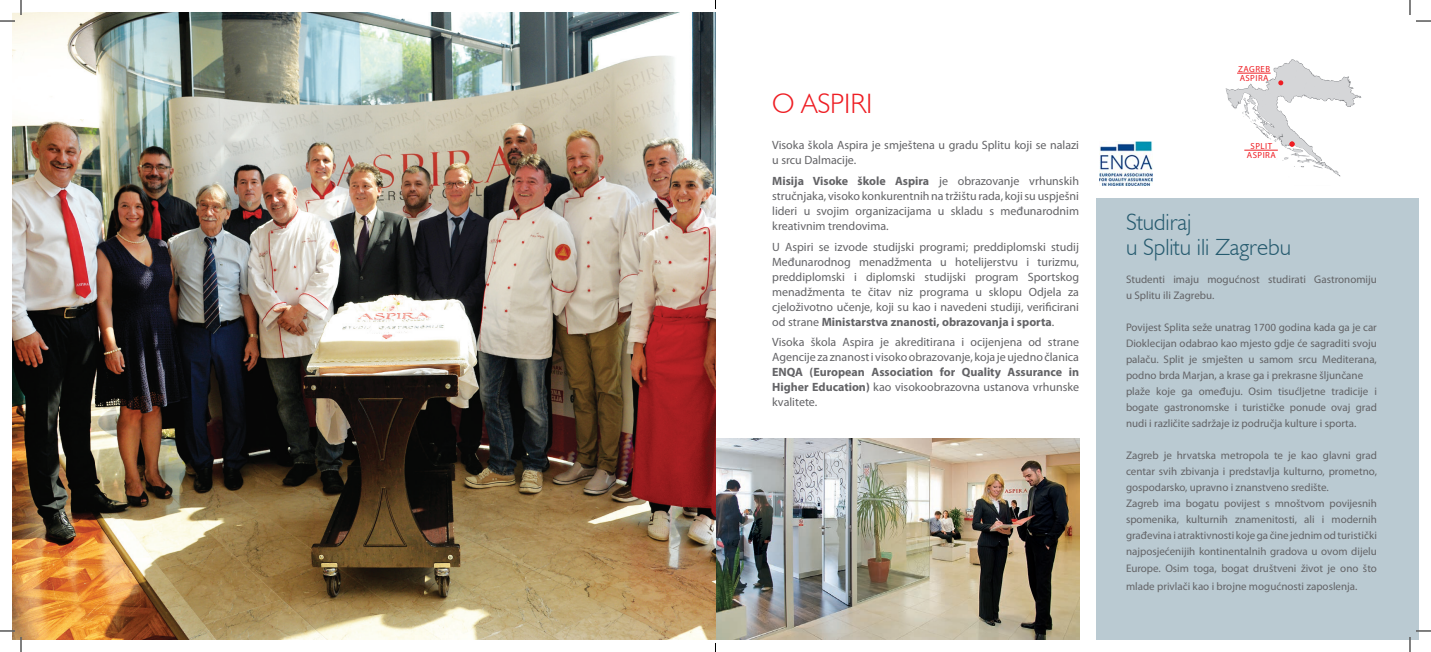
<style>
.page{position:relative;width:1431px;height:652px;background:#fff}
.page>*{position:absolute;margin:0;border:0;box-sizing:border-box;transform-origin:0 0}
.t1{font:300 28px "Humanist 521 BT";color:#ee1d23}
.t2{font:300 23.3px/24.9px "Humanist 521 BT";color:#255a6e}
.Normal__Web{font:12px/15px "Myriad Pro";color:#636366;text-align:justify}
.t3{font:11px/16px "Myriad Pro";color:#636366;text-align:justify}
.t4{font:8.8px "Myriad Pro";letter-spacing:.05em;color:#ee1d23}
.s1{font-weight:700}
</style>
<div class="page">
<img style="left:1225px;top:59px;width:137px;height:118px">
<hr style="left:1244px;top:150px;width:34px;height:1px;background:#ee1d23">
<svg style="left:1289px;top:141px;width:6px;height:6px"></svg>
<hr style="left:1237px;top:73px;width:34px;height:1px;background:#ee1d23">
<div style="left:1096px;top:198px;width:322px;height:441px;background:#bacad2"></div>
<img style="left:715px;top:438px;width:364px;height:201px">
<img style="left:12px;top:12px;width:703px;height:627px">
<img style="left:1100px;top:141px;width:52px;height:45px">
<svg style="left:1278px;top:80px;width:5px;height:5px"></svg>
<svg style="left:0;top:0;width:22px;height:22px"></svg>
<svg style="left:0;top:630px;width:22px;height:21px"></svg>
<svg style="left:1409px;top:0;width:22px;height:22px"></svg>
<svg style="left:1409px;top:630px;width:22px;height:21px"></svg>
<p class="t1" style="left:772px;top:86px;width:102px">O ASPIRI</p>
<p class="Normal__Web" style="left:772px;top:137px;width:308px">Visoka škola Aspira je smještena u gradu Splitu koji se nalazi u srcu Dalmacije.</p>
<p class="Normal__Web" style="left:772px;top:173px;width:308px"><span class="s1">Misija Visoke škole Aspira</span> je obrazovanje vrhunskih stručnjaka, visoko konkurentnih na tržištu rada, koji su uspješni lideri u svojim organizacijama u skladu s međunarodnim kreativnim trendovima.</p>
<p class="Normal__Web" style="left:772px;top:239px;width:308px">U Aspiri se izvode studijski programi; preddiplomski studij Međunarodnog menadžmenta u hotelijerstvu i turizmu, preddiplomski i diplomski studijski program Sportskog menadžmenta te čitav niz programa u sklopu Odjela za cjeloživotno učenje, koji su kao i navedeni studiji, verificirani od strane <span class="s1">Ministarstva znanosti, obrazovanja i sporta</span>.</p>
<p class="Normal__Web" style="left:772px;top:334px;width:308px">Visoka škola Aspira je akreditirana i ocijenjena od strane Agencije za znanost i visoko obrazovanje, koja je ujedno članica <span class="s1">ENQA (European Association for Quality Assurance in Higher Education)</span> kao visokoobrazovna ustanova vrhunske kvalitete.</p>
<p class="t4" style="left:1238px;top:63px;width:33px">ZAGREB</p>
<p class="t4" style="left:1240px;top:72px;width:30px">ASPIRA</p>
<p class="t4" style="left:1251px;top:140px;width:23px">SPLIT</p>
<p class="t4" style="left:1247px;top:149px;width:30px">ASPIRA</p>
<p class="t2" style="left:1126px;top:209px;width:166px">Studiraj<br>u Splitu ili Zagrebu</p>
<p class="t3" style="left:1126px;top:271px;width:252px">Studenti imaju mogućnost studirati Gastronomiju u Splitu ili Zagrebu.</p>
<p class="t3" style="left:1126px;top:319px;width:252px">Povijest Splita seže unatrag 1700 godina kada ga je car Dioklecijan odabrao kao mjesto gdje će sagraditi svoju palaču. Split je smješten u samom srcu Mediterana, podno brda Marjan, a krase ga i prekrasne šljunčane</p>
<p class="t3" style="left:1126px;top:383px;width:252px">plaže koje ga omeđuju. Osim tisućljetne tradicije i bogate gastronomske i turističke ponude ovaj grad nudi i različite sadržaje iz područja kulture i sporta.</p>
<p class="t3" style="left:1126px;top:447px;width:252px">Zagreb je hrvatska metropola te je kao glavni grad centar svih zbivanja i predstavlja kulturno, prometno, gospodarsko, upravno i znanstveno središte.</p>
<p class="t3" style="left:1126px;top:495px;width:252px">Zagreb ima bogatu povijest s mnoštvom povijesnih spomenika, kulturnih znamenitosti, ali i modernih građevina i atraktivnosti koje ga čine jednim od turistički najposjećenijih kontinentalnih gradova u ovom dijelu Europe. Osim toga, bogat društveni život je ono što</p>
<p class="t3" style="left:1126px;top:577px;width:233px">mlade privlači kao i brojne mogućnosti zaposlenja.</p>
</div>
